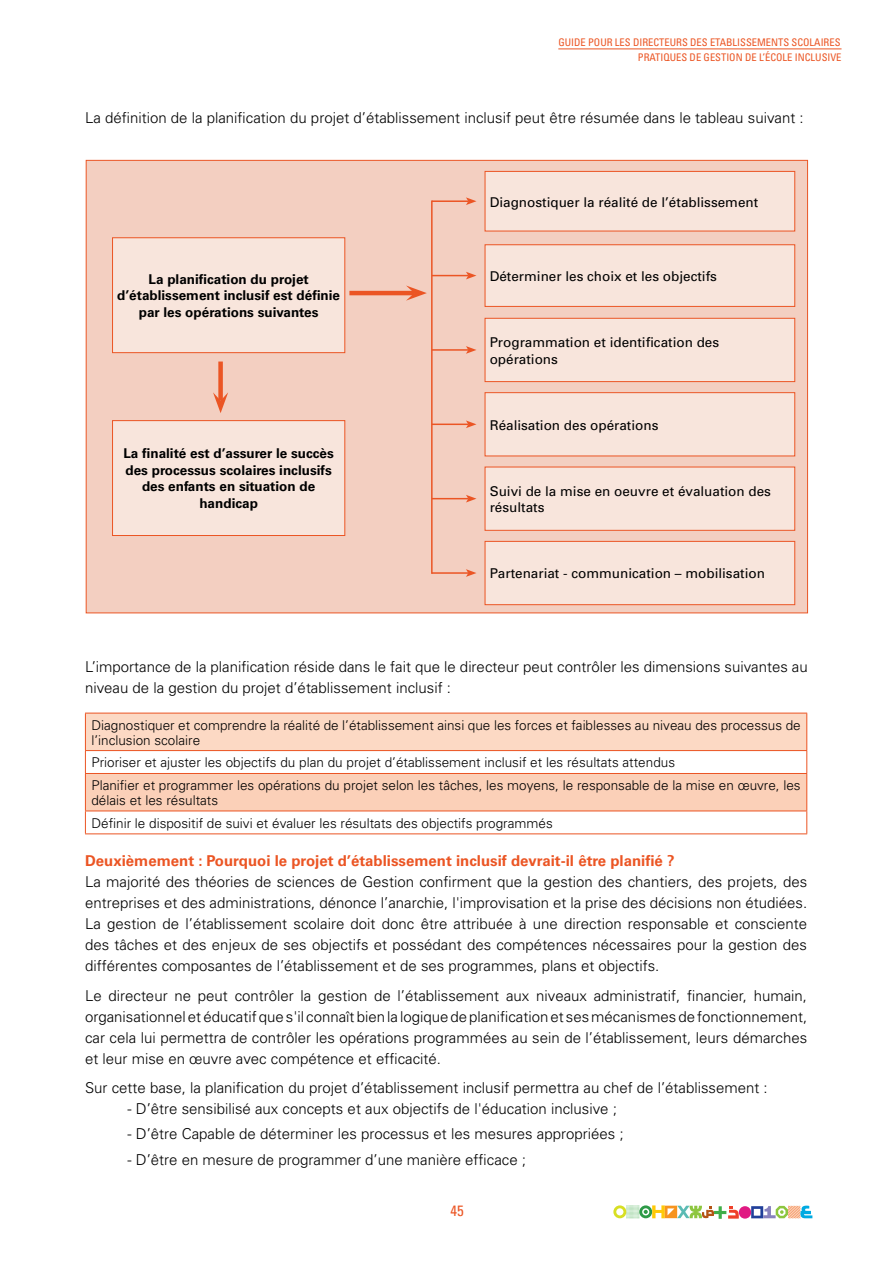
<style>
.page{position:relative;width:893px;height:1263px;background:#fff}
.page>*{position:absolute;margin:0;border:0;box-sizing:border-box;transform-origin:0 0}
.t1{font:300 15px/21px "Univers";color:#000;text-align:justify}
.t2{font:700 15px "Univers";color:#eb5524}
.t3{font:condensed 15px "Univers";color:#eb5524}
.t4{font:300 13.5px/23px "Univers";color:#000}
.t5{font:13.5px/16.5px "Univers";color:#000}
.t6{font:700 13.5px/16.5px "Univers";color:#000;text-align:center}
.t7{font:condensed 10.5px "Univers";color:#eb5524}
</style>
<div class="page">
<div style="left:739px;top:1206px;width:12px;height:12px;background:#e01a83;border-radius:50%"></div>
<svg style="left:751px;top:1205px;width:61px;height:13px"></svg>
<svg style="left:613px;top:1205px;width:126px;height:14px"></svg>
<hr style="left:558px;top:49px;width:283px;height:1px;background:#eb5524">
<div style="left:85px;top:713px;width:722px;height:37px;background:#fcd9c4"></div>
<div style="left:85px;top:773px;width:722px;height:38px;background:#fbd0b8"></div>
<hr style="left:85px;top:713px;width:1px;height:37px;background:#eb5524">
<hr style="left:85px;top:713px;width:722px;height:1px;background:#eb5524">
<hr style="left:806px;top:713px;width:1px;height:37px;background:#eb5524">
<svg style="left:85px;top:751px;width:1px;height:22px"></svg>
<hr style="left:85px;top:750px;width:722px;height:1px;background:#eb5524">
<svg style="left:806px;top:751px;width:1px;height:22px"></svg>
<hr style="left:85px;top:774px;width:1px;height:36px;background:#eb5524">
<hr style="left:85px;top:773px;width:722px;height:1px;background:#eb5524">
<hr style="left:806px;top:774px;width:1px;height:36px;background:#eb5524">
<svg style="left:85px;top:811px;width:1px;height:22px"></svg>
<hr style="left:85px;top:810px;width:722px;height:1px;background:#eb5524">
<svg style="left:806px;top:811px;width:1px;height:22px"></svg>
<hr style="left:85px;top:833px;width:722px;height:1px;background:#eb5524">
<div style="left:86px;top:160px;width:722px;height:453px;background:#f3cfc1;border:1px solid #eb5524"></div>
<hr style="left:349px;top:291px;width:65px;height:4px;background:#eb5524">
<svg style="left:406px;top:285px;width:21px;height:16px"></svg>
<hr style="left:432px;top:200px;width:36px;height:2px;background:#eb5524">
<svg style="left:466px;top:197px;width:10px;height:8px"></svg>
<hr style="left:432px;top:275px;width:36px;height:1px;background:#eb5524">
<svg style="left:466px;top:272px;width:10px;height:7px"></svg>
<hr style="left:431px;top:200px;width:2px;height:374px;background:#eb5524">
<hr style="left:432px;top:349px;width:36px;height:2px;background:#eb5524">
<svg style="left:466px;top:346px;width:10px;height:8px"></svg>
<hr style="left:432px;top:424px;width:36px;height:1px;background:#eb5524">
<svg style="left:466px;top:420px;width:10px;height:8px"></svg>
<hr style="left:432px;top:498px;width:36px;height:1px;background:#eb5524">
<svg style="left:466px;top:495px;width:10px;height:7px"></svg>
<hr style="left:432px;top:572px;width:36px;height:2px;background:#eb5524">
<svg style="left:466px;top:569px;width:10px;height:8px"></svg>
<div style="left:485px;top:171px;width:310px;height:60px;background:#f8e5dc"></div>
<div style="left:485px;top:171px;width:310px;height:60px;border:1px solid #eb5524"></div>
<div style="left:218px;top:361px;width:5px;height:40px;background:#eb5524"></div>
<svg style="left:213px;top:392px;width:15px;height:21px"></svg>
<div style="left:113px;top:238px;width:232px;height:115px;background:#f8e5dc"></div>
<div style="left:112px;top:237px;width:233px;height:116px;border:1px solid #eb5524"></div>
<div style="left:113px;top:421px;width:232px;height:114px;background:#f8e5dc"></div>
<div style="left:112px;top:420px;width:233px;height:116px;border:1px solid #eb5524"></div>
<div style="left:485px;top:318px;width:310px;height:64px;background:#f8e5dc"></div>
<div style="left:485px;top:318px;width:310px;height:64px;border:1px solid #eb5524"></div>
<div style="left:485px;top:245px;width:310px;height:61px;background:#f8e5dc"></div>
<div style="left:485px;top:244px;width:310px;height:63px;border:1px solid #eb5524"></div>
<div style="left:485px;top:393px;width:310px;height:63px;background:#f8e5dc"></div>
<div style="left:485px;top:392px;width:310px;height:64px;border:1px solid #eb5524"></div>
<div style="left:485px;top:467px;width:310px;height:63px;background:#f8e5dc"></div>
<div style="left:485px;top:467px;width:310px;height:64px;border:1px solid #eb5524"></div>
<div style="left:485px;top:541px;width:310px;height:64px;background:#f8e5dc"></div>
<div style="left:485px;top:541px;width:310px;height:64px;border:1px solid #eb5524"></div>
<p class="t7" style="left:558px;top:35px;width:284px">GUIDE POUR LES DIRECTEURS DES ETABLISSEMENTS SCOLAIRES</p>
<p class="t7" style="left:638px;top:50px;width:205px">PRATIQUES DE GESTION DE L’ÉCOLE INCLUSIVE</p>
<p class="t1" style="left:85px;top:107px;width:720px">La définition de la planification du projet d’établissement inclusif peut être résumée dans le tableau suivant :</p>
<p class="t6" style="left:117px;top:271px;width:224px">La planification du projet d’établissement inclusif est définie par les opérations suivantes</p>
<p class="t6" style="left:123px;top:445px;width:212px">La finalité est d’assurer le succès des processus scolaires inclusifs des enfants en situation de handicap</p>
<p class="t5" style="left:490px;top:193px;width:270px">Diagnostiquer la réalité de l’établissement</p>
<p class="t5" style="left:490px;top:268px;width:229px">Déterminer les choix et les objectifs</p>
<p class="t5" style="left:490px;top:334px;width:231px">Programmation et identification des opérations</p>
<p class="t5" style="left:490px;top:416px;width:170px">Réalisation des opérations</p>
<p class="t5" style="left:490px;top:483px;width:283px">Suivi de la mise en oeuvre et évaluation des résultats</p>
<p class="t5" style="left:490px;top:565px;width:277px">Partenariat - communication – mobilisation</p>
<p class="t1" style="left:85px;top:656px;width:724px">L’importance de la planification réside dans le fait que le directeur peut contrôler les dimensions suivantes au niveau de la gestion du projet d’établissement inclusif :</p>
<p class="t4" style="left:91px;top:717px;width:711px;line-height:14.5px">Diagnostiquer et comprendre la réalité de l’établissement ainsi que les forces et faiblesses au niveau des processus de l’inclusion scolaire</p>
<p class="t4" style="left:91px;top:751px;width:711px">Prioriser et ajuster les objectifs du plan du projet d’établissement inclusif et les résultats attendus<br>Planifier et programmer les opérations du projet selon les tâches, les moyens, le responsable de la mise en œuvre, les</p>
<p class="t4" style="left:91px;top:788px;width:463px">délais et les résultats<br>Définir le dispositif de suivi et évaluer les résultats des objectifs programmés</p>
<p class="t2" style="left:85px;top:852px;width:591px">Deuxièmement : Pourquoi le projet d’établissement inclusif devrait-il être planifié ?</p>
<p class="t1" style="left:85px;top:871px;width:724px">La majorité des théories de sciences de Gestion confirment que la gestion des chantiers, des projets, des entreprises et des administrations, dénonce l’anarchie, l'improvisation et la prise des décisions non étudiées.<br>La gestion de l’établissement scolaire doit donc être attribuée à une direction responsable et consciente des tâches et des enjeux de ses objectifs et possédant des compétences nécessaires pour la gestion des différentes composantes de l’établissement et de ses programmes, plans et objectifs.</p>
<p class="t1" style="left:85px;top:984px;width:724px">Le directeur ne peut contrôler la gestion de l’établissement aux niveaux administratif, financier, humain, organisationnel et éducatif que s'il connaît bien la logique de planification et ses mécanismes de fonctionnement, car cela lui permettra de contrôler les opérations programmées au sein de l’établissement, leurs démarches et leur mise en œuvre avec compétence et efficacité.</p>
<p class="t1" style="left:85px;top:1077px;width:684px">Sur cette base, la planification du projet d’établissement inclusif permettra au chef de l’établissement :</p>
<p class="t1" style="left:128px;top:1098px;width:491px">- D’être sensibilisé aux concepts et aux objectifs de l'éducation inclusive ;</p>
<p class="t1" style="left:128px;top:1123px;width:498px">- D’être Capable de déterminer les processus et les mesures appropriées ;</p>
<p class="t1" style="left:128px;top:1148px;width:400px">- D’être en mesure de programmer d’une manière efficace ;</p>
<p class="t3" style="left:450px;top:1201px;width:15px">45</p>
</div>
